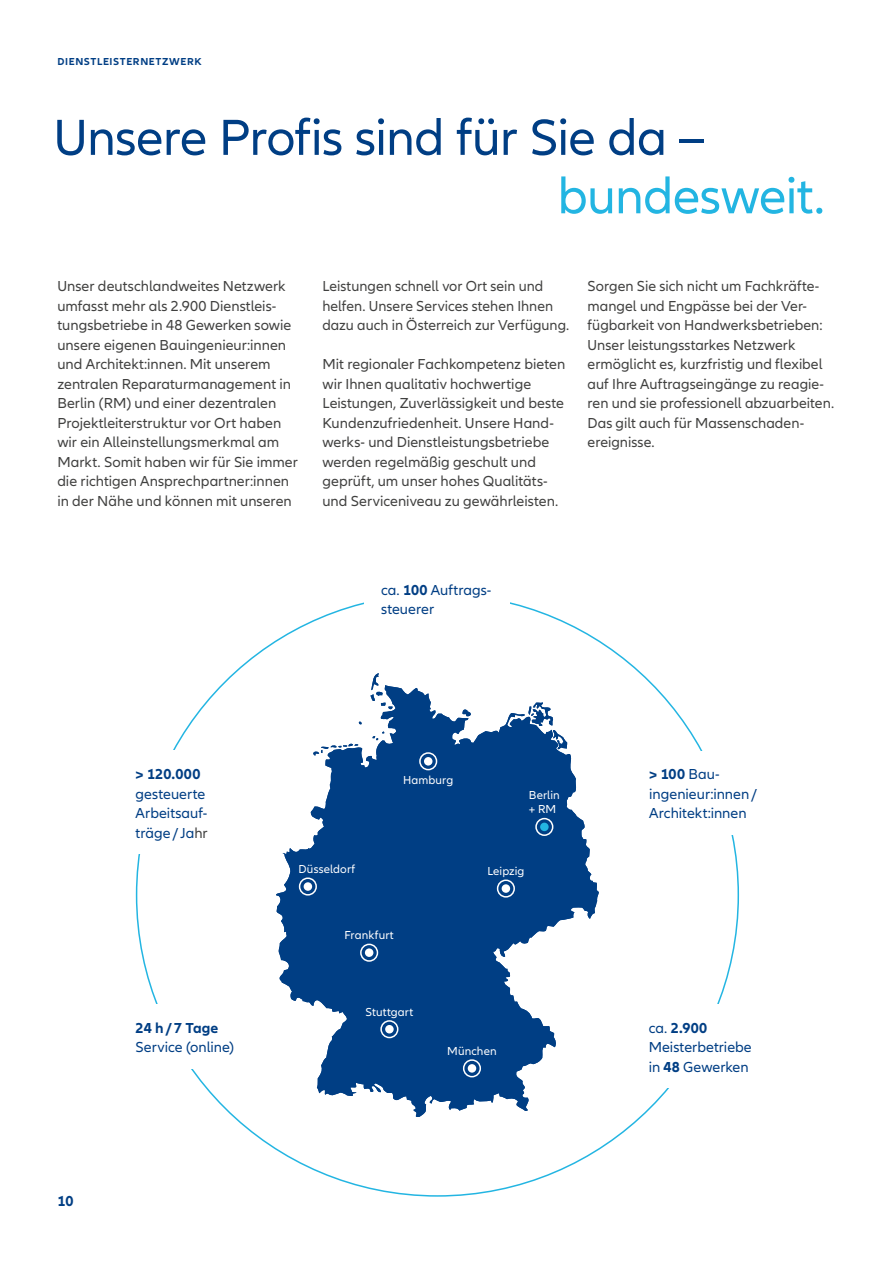
<style>
.page{position:relative;width:893px;height:1263px;background:#fff}
.page>*{position:absolute;margin:0;border:0;box-sizing:border-box;transform-origin:0 0}
.t1{font:52.5px "Allianz Neo";letter-spacing:-.015em;color:#003e84}
.t2{font:52.5px "Allianz Neo";letter-spacing:-.01em;color:#23b5e2}
.t3{font:15px/19.5px "Allianz Neo";color:#414140}
.t4{font:15px/19.5px "Allianz Neo";color:#003e84}
.t5{font:700 15px "Allianz Neo";letter-spacing:.005em;color:#003e84}
.t6{font:12px/14.4px "Allianz Neo";letter-spacing:.01em;color:#fff}
.t7{font:700 10.5px "Allianz Neo";letter-spacing:.06em;color:#003e84}
.s1{font-weight:700}
.s2{color:#414140}
</style>
<div class="page">
<svg style="left:276px;top:686px;width:323px;height:431px;fill:#003e84"></svg>
<svg style="left:370px;top:673px;width:23px;height:36px"></svg>
<svg style="left:462px;top:708px;width:9px;height:9px"></svg>
<svg style="left:359px;top:720px;width:4px;height:4px"></svg>
<svg style="left:527px;top:702px;width:40px;height:47px"></svg>
<svg style="left:372px;top:731px;width:12px;height:9px"></svg>
<svg style="left:313px;top:743px;width:45px;height:13px"></svg>
<div style="left:419px;top:752px;width:18px;height:18px;border:2px solid #fff;border-radius:50%"></div>
<div style="left:424px;top:757px;width:8px;height:8px;background:#fff;border-radius:50%"></div>
<div style="left:497px;top:879px;width:18px;height:18px;border:2px solid #fff;border-radius:50%"></div>
<div style="left:502px;top:884px;width:8px;height:9px;background:#fff;border-radius:50%"></div>
<div style="left:299px;top:877px;width:18px;height:18px;border:2px solid #fff;border-radius:50%"></div>
<div style="left:304px;top:882px;width:8px;height:9px;background:#fff;border-radius:50%"></div>
<div style="left:360px;top:944px;width:18px;height:18px;border:2px solid #fff;border-radius:50%"></div>
<div style="left:365px;top:948px;width:8px;height:9px;background:#fff;border-radius:50%"></div>
<div style="left:463px;top:1059px;width:18px;height:18px;border:2px solid #fff;border-radius:50%"></div>
<div style="left:468px;top:1064px;width:8px;height:8px;background:#fff;border-radius:50%"></div>
<div style="left:535px;top:818px;width:18px;height:18px;border:2px solid #fff;border-radius:50%"></div>
<div style="left:540px;top:823px;width:9px;height:8px;background:#23b5e2;border-radius:50%"></div>
<div style="left:380px;top:1020px;width:18px;height:18px;border:2px solid #fff;border-radius:50%"></div>
<div style="left:385px;top:1025px;width:9px;height:8px;background:#fff;border-radius:50%"></div>
<p class="t7" style="left:57px;top:56px;width:146px">DIENSTLEISTERNETZWERK</p>
<h1 class="t1" style="left:54px;top:107px;width:653px">Unsere Profis sind für Sie da –</h1>
<h1 class="t2" style="left:557px;top:166px;width:269px">bundesweit.</h1>
<p class="t3" style="left:57px;top:277px;width:242px">Unser deutschlandweites Netzwerk umfasst mehr als 2.900 Dienstleis&shy;tungsbetriebe in 48 Gewerken sowie unsere eigenen Bauingenieur:innen und Architekt:innen. Mit unserem zentralen Reparaturmanagement in Berlin (RM) und einer dezentralen Projektleiterstruktur vor Ort haben wir ein Alleinstellungsmerkmal am Markt. Somit haben wir für Sie immer die richtigen Ansprechpartner:innen in der Nähe und können mit unseren</p>
<p class="t3" style="left:322px;top:277px;width:248px">Leistungen schnell vor Ort sein und helfen. Unsere Services stehen Ihnen dazu auch in Österreich zur Verfügung.</p>
<p class="t3" style="left:322px;top:355px;width:244px">Mit regionaler Fachkompetenz bieten wir Ihnen qualitativ hochwertige Leistungen, Zuverlässigkeit und beste Kundenzufriedenheit. Unsere Hand&shy;werks- und Dienstleistungsbetriebe werden regelmäßig geschult und geprüft, um unser hohes Qualitäts&shy;und Serviceniveau zu gewährleisten.</p>
<p class="t3" style="left:587px;top:277px;width:248px">Sorgen Sie sich nicht um Fachkräfte&shy;mangel und Engpässe bei der Ver&shy;fügbarkeit von Handwerksbetrieben:<br>Unser leistungsstarkes Netzwerk ermöglicht es, kurzfristig und flexibel auf Ihre Auftragseingänge zu reagie&shy;ren und sie professionell abzuarbeiten.<br>Das gilt auch für Massenschaden&shy;ereignisse.</p>
<p class="t4" style="left:381px;top:580px;width:112px">ca. <span class="s1">100</span> Auftrags&shy;steuerer</p>
<p class="t5" style="left:136px;top:765px;width:66px">&gt; 120.000</p>
<p class="t4" style="left:136px;top:784px;width:74px">gesteuerte<br>Arbeitsauf&shy;träge/Ja<span class="s2">hr</span></p>
<p class="t5" style="left:57px;top:1192px;width:18px">10</p>
<p class="t5" style="left:136px;top:1019px;width:84px">24 h/7 Tage</p>
<p class="t4" style="left:136px;top:1038px;width:100px">Service (online)</p>
<p class="t6" style="left:403px;top:773px;width:52px">Hamburg</p>
<p class="t6" style="left:529px;top:788px;width:32px">Berlin + RM</p>
<p class="t6" style="left:299px;top:862px;width:58px">Düsseldorf</p>
<p class="t6" style="left:487px;top:864px;width:39px">Leipzig</p>
<p class="t6" style="left:344px;top:928px;width:51px">Frankfurt</p>
<p class="t6" style="left:365px;top:1005px;width:49px">Stuttgart</p>
<p class="t6" style="left:447px;top:1044px;width:51px">München</p>
<p class="t4" style="left:649px;top:765px;width:109px"><span class="s1">&gt; 100</span> Bau&shy;ingenieur:innen/<br>Architekt:innen</p>
<p class="t4" style="left:649px;top:1018px;width:105px">ca. <span class="s1">2.900<br></span>Meisterbetriebe in <span class="s1">48</span> Gewerken</p>
</div>
